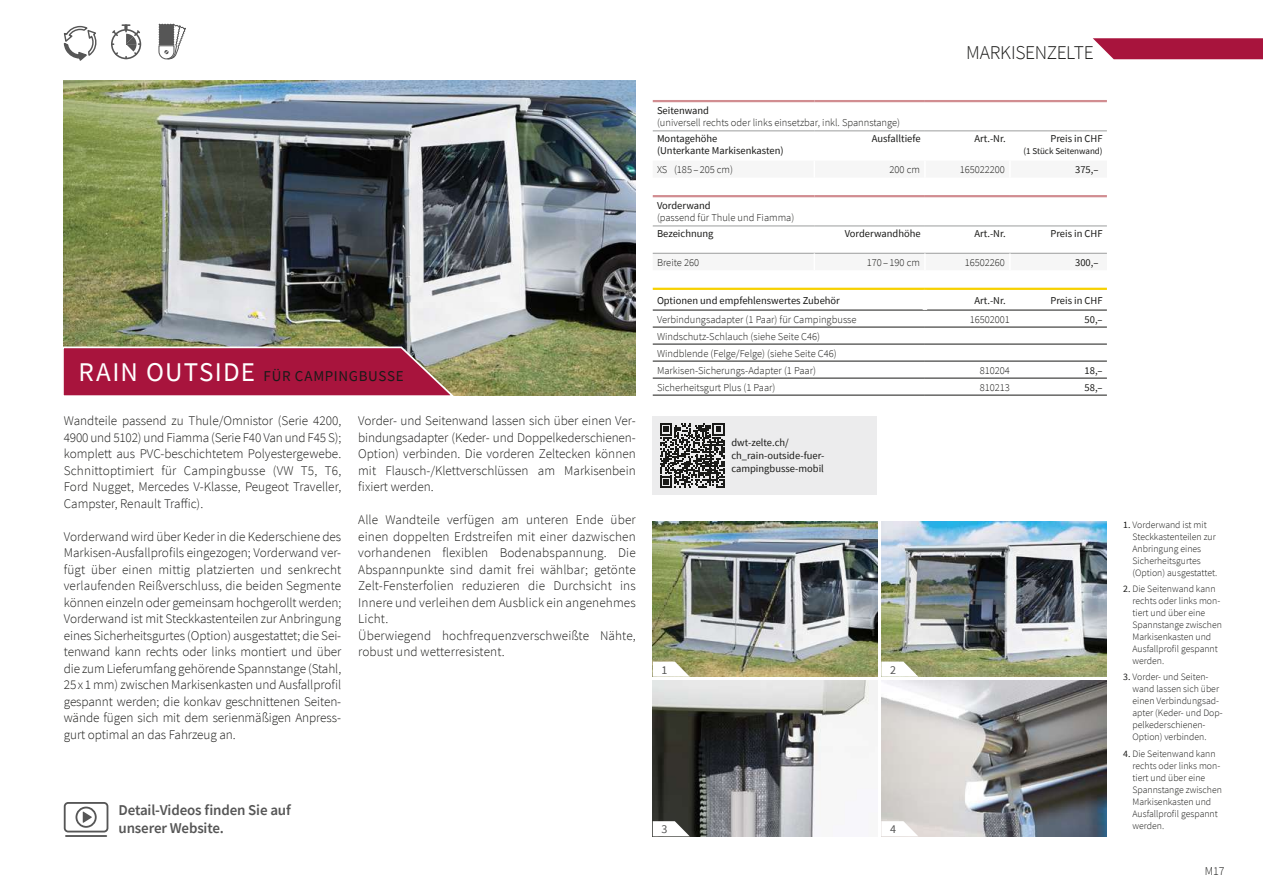
<style>
.page{position:relative;width:1263px;height:893px;background:#fff}
.page>*{position:absolute;margin:0;border:0;box-sizing:border-box;transform-origin:0 0}
.t1{font:27px "Source Sans Pro";letter-spacing:.04em;color:#fff}
.t2{font:300 19.5px "Source Sans Pro";letter-spacing:-.02em;color:#1a1a18}
.t3{font:600 15px/18px "Source Sans Pro";letter-spacing:-.01em;color:#565656}
.t4{font:15px "Source Sans Pro";letter-spacing:.045em;color:#1a1a18}
.t5{font:300 13.2px/16.5px "Source Sans Pro";letter-spacing:.01em;color:#1a1a18;text-align:justify}
.t6{font:12px "Source Sans Pro";color:#565656}
.t7{font:300 12px "Source Sans Pro";color:#1a1a18}
.t8{font:300 10.5px/17px "Source Sans Pro";color:#1a1a18}
.t9{font:10.5px/12.6px "Source Sans Pro";color:#1a1a18}
.t10{font:300 9.75px/12px "Source Sans Pro";color:#1a1a18}
.t11{font:9px "Source Sans Pro";color:#1a1a18}
.s1{font-weight:400}
</style>
<div class="page">
<img style="left:64px;top:80px;width:572px;height:315px">
<img style="left:653px;top:521px;width:224px;height:156px">
<img style="left:653px;top:681px;width:224px;height:155px">
<img style="left:881px;top:521px;width:225px;height:156px">
<img style="left:881px;top:681px;width:225px;height:155px">
<svg style="left:63px;top:346px;width:394px;height:50px"></svg>
<svg style="left:64px;top:26px;width:33px;height:35px"></svg>
<div style="left:111px;top:29px;width:30px;height:30px;border:2px solid #565656;border-radius:50%"></div>
<svg style="left:111px;top:24px;width:30px;height:34px"></svg>
<svg style="left:159px;top:24px;width:27px;height:35px"></svg>
<svg style="left:1093px;top:38px;width:170px;height:21px"></svg>
<div style="left:653px;top:416px;width:224px;height:79px;background:#ececed"></div>
<svg style="left:653px;top:662px;width:37px;height:15px"></svg>
<svg style="left:653px;top:821px;width:37px;height:15px"></svg>
<svg style="left:881px;top:662px;width:37px;height:15px"></svg>
<svg style="left:881px;top:821px;width:37px;height:15px"></svg>
<div style="left:64px;top:802px;width:44px;height:30px;border:2px solid #565656;border-radius:3px"></div>
<div style="left:76px;top:807px;width:21px;height:21px;border:2px solid #565656;border-radius:50%"></div>
<svg style="left:83px;top:811px;width:9px;height:12px"></svg>
<hr style="left:66px;top:835px;width:40px;height:2px;background:#565656">
<svg style="left:660px;top:423px;width:64px;height:65px"></svg>
<hr style="left:653px;top:131px;width:161px;height:1px;background:#9c9d9d">
<hr style="left:814px;top:131px;width:111px;height:1px;background:#9c9d9d">
<hr style="left:925px;top:131px;width:85px;height:1px;background:#9c9d9d">
<hr style="left:1010px;top:131px;width:97px;height:1px;background:#9c9d9d">
<hr style="left:653px;top:100px;width:161px;height:2px;background:#d18d91">
<hr style="left:814px;top:100px;width:111px;height:2px;background:#d18d91">
<hr style="left:925px;top:100px;width:85px;height:2px;background:#d18d91">
<hr style="left:1010px;top:100px;width:97px;height:2px;background:#d18d91">
<svg style="left:653px;top:253px;width:454px;height:1px"></svg>
<hr style="left:653px;top:226px;width:161px;height:1px;background:#9c9d9d">
<hr style="left:814px;top:226px;width:111px;height:1px;background:#9c9d9d">
<hr style="left:925px;top:226px;width:85px;height:1px;background:#9c9d9d">
<hr style="left:1010px;top:226px;width:97px;height:1px;background:#9c9d9d">
<hr style="left:653px;top:195px;width:161px;height:2px;background:#d18d91">
<hr style="left:814px;top:195px;width:111px;height:2px;background:#d18d91">
<hr style="left:925px;top:195px;width:85px;height:2px;background:#d18d91">
<hr style="left:1010px;top:195px;width:97px;height:2px;background:#d18d91">
<hr style="left:653px;top:288px;width:272px;height:2px;background:#f7d100">
<hr style="left:925px;top:288px;width:85px;height:2px;background:#f7d100">
<hr style="left:1010px;top:288px;width:97px;height:2px;background:#f7d100">
<hr style="left:653px;top:310px;width:272px;height:1px;background:#1a1a18">
<hr style="left:925px;top:310px;width:85px;height:1px;background:#1a1a18">
<hr style="left:1010px;top:310px;width:97px;height:1px;background:#1a1a18">
<hr style="left:653px;top:327px;width:272px;height:1px;background:#1a1a18">
<hr style="left:925px;top:327px;width:85px;height:1px;background:#1a1a18">
<hr style="left:1010px;top:327px;width:97px;height:1px;background:#1a1a18">
<hr style="left:653px;top:344px;width:272px;height:1px;background:#1a1a18">
<hr style="left:925px;top:344px;width:85px;height:1px;background:#1a1a18">
<hr style="left:1010px;top:344px;width:97px;height:1px;background:#1a1a18">
<hr style="left:653px;top:361px;width:272px;height:1px;background:#1a1a18">
<hr style="left:925px;top:361px;width:85px;height:1px;background:#1a1a18">
<hr style="left:1010px;top:361px;width:97px;height:1px;background:#1a1a18">
<hr style="left:653px;top:378px;width:272px;height:1px;background:#1a1a18">
<hr style="left:925px;top:378px;width:85px;height:1px;background:#1a1a18">
<hr style="left:1010px;top:378px;width:97px;height:1px;background:#1a1a18">
<hr style="left:653px;top:395px;width:272px;height:1px;background:#1a1a18">
<hr style="left:925px;top:395px;width:85px;height:1px;background:#1a1a18">
<hr style="left:1010px;top:395px;width:97px;height:1px;background:#1a1a18">
<h1 class="t1" style="left:79px;top:355px;width:178px">RAIN OUTSIDE</h1>
<p class="t4" style="left:264px;top:366px;width:142px">FÜR CAMPINGBUSSE</p>
<p class="t5" style="left:64px;top:412px;width:279px">Wandteile passend zu Thule/Omnistor (Serie 4200, 4900 und 5102) und Fiamma (Serie F40 Van und F45 S); komplett aus PVC-beschichtetem Polyestergewebe.<br>Schnittoptimiert für Campingbusse (VW T5, T6, Ford Nugget, Mercedes V-Klasse, Peugeot Traveller, Campster, Renault Traffic).</p>
<p class="t5" style="left:64px;top:528px;width:279px">Vorderwand wird über Keder in die Kederschiene des Markisen-Ausfallprofils eingezogen; Vorderwand ver&shy;fügt über einen mittig platzierten und senkrecht verlaufenden Reißverschluss, die beiden Segmente können einzeln oder gemeinsam hochgerollt werden; Vorderwand ist mit Steckkastenteilen zur Anbringung eines Sicherheitsgurtes (Option) ausgestattet; die Sei&shy;tenwand kann rechts oder links montiert und über die zum Lieferumfang gehörende Spannstange (Stahl, 25x1 mm) zwischen Markisenkasten und Ausfallprofil gespannt werden; die konkav geschnittenen Seiten&shy;wände fügen sich mit dem serienmäßigen Anpress&shy;gurt optimal an das Fahrzeug an.</p>
<p class="t5" style="left:358px;top:412px;width:279px">Vorder- und Seitenwand lassen sich über einen Ver&shy;bindungsadapter (Keder- und Doppelkederschienen-Option) verbinden. Die vorderen Zeltecken können mit Flausch-/Klettverschlüssen am Markisenbein fixiert werden.</p>
<p class="t5" style="left:358px;top:511px;width:279px;text-align:left">Alle Wandteile verfügen am unteren Ende über einen doppelten Erdstreifen mit einer dazwischen vorhandenen flexiblen Bodenabspannung. Die Abspannpunkte sind damit frei wählbar; getönte Zelt-Fensterfolien reduzieren die Durchsicht ins Innere und verleihen dem Ausblick ein angenehmes Licht.<br>Überwiegend hochfrequenzverschweißte Nähte, robust und wetterresistent.</p>
<p class="t3" style="left:119px;top:801px;width:174px">Detail-Videos finden Sie auf unserer Website.</p>
<h2 class="t2" style="left:966px;top:41px;width:129px">MARKISENZELTE</h2>
<p class="t9" style="left:657px;top:105px;width:54px">Seitenwand</p>
<p class="t8" style="left:657px;top:114px;width:245px">(universell rechts oder links einsetzbar, inkl. Spannstange)</p>
<p class="t9" style="left:657px;top:132px;width:128px;line-height:12px">Montagehöhe<br>(Unterkante Markisenkasten)</p>
<p class="t9" style="left:872px;top:132px;width:50px">Ausfalltiefe</p>
<p class="t9" style="left:974px;top:132px;width:33px">Art.-Nr.</p>
<p class="t9" style="left:1050px;top:132px;width:54px">Preis in CHF</p>
<p class="t11" style="left:1023px;top:145px;width:81px">(1 Stück Seitenwand)</p>
<p class="t8" style="left:657px;top:161px;width:78px">XS (185 – 205 cm)</p>
<p class="t8" style="left:889px;top:161px;width:32px">200 cm</p>
<p class="t8" style="left:960px;top:161px;width:47px">165022200</p>
<p class="t9" style="left:1075px;top:163px;width:25px">375,–</p>
<p class="t9" style="left:657px;top:200px;width:55px">Vorderwand</p>
<p class="t8" style="left:657px;top:210px;width:139px">(passend für Thule und Fiamma)</p>
<p class="t9" style="left:657px;top:227px;width:58px">Bezeichnung</p>
<p class="t9" style="left:845px;top:227px;width:77px">Vorderwandhöhe</p>
<p class="t9" style="left:974px;top:227px;width:33px">Art.-Nr.</p>
<p class="t9" style="left:1050px;top:227px;width:54px">Preis in CHF</p>
<p class="t8" style="left:657px;top:254px;width:44px">Breite 260</p>
<p class="t8" style="left:867px;top:254px;width:55px">170 – 190 cm</p>
<p class="t8" style="left:965px;top:254px;width:42px">16502260</p>
<p class="t9" style="left:1075px;top:256px;width:25px">300,–</p>
<p class="t9" style="left:657px;top:294px;width:184px">Optionen und empfehlenswertes Zubehör</p>
<p class="t9" style="left:974px;top:294px;width:33px">Art.-Nr.</p>
<p class="t9" style="left:1050px;top:294px;width:54px">Preis in CHF</p>
<p class="t8" style="left:657px;top:311px;width:201px">Verbindungsadapter (1 Paar) für Campingbusse</p>
<p class="t8" style="left:970px;top:311px;width:42px">16502001</p>
<p class="t9" style="left:1084px;top:313px;width:20px">50,–</p>
<p class="t8" style="left:657px;top:328px;width:181px">Windschutz-Schlauch (siehe Seite C46)<br>Windblende (Felge/Felge) (siehe Seite C46)<br>Markisen-Sicherungs-Adapter (1 Paar)</p>
<p class="t8" style="left:980px;top:362px;width:32px">810204</p>
<p class="t9" style="left:1084px;top:364px;width:20px">18,–</p>
<p class="t8" style="left:657px;top:379px;width:120px">Sicherheitsgurt Plus (1 Paar)</p>
<p class="t8" style="left:980px;top:379px;width:32px">810213</p>
<p class="t9" style="left:1084px;top:381px;width:20px">58,–</p>
<p class="t9" style="left:731px;top:437px;width:94px">dwt-zelte.ch/ ch_rain-outside-fuer&shy;campingbusse-mobil</p>
<p class="t6" style="left:662px;top:662px;width:7px">1</p>
<p class="t6" style="left:662px;top:822px;width:7px">3</p>
<p class="t6" style="left:890px;top:662px;width:7px">2</p>
<p class="t6" style="left:890px;top:822px;width:7px">4</p>
<p class="t10" style="left:1132px;top:518px;width:86px;text-indent:-9px"><span class="s1">1.</span> Vorderwand ist mit<br>Steckkastenteilen zur<br>Anbringung eines<br>Sicherheitsgurtes (Option) ausgestattet.</p>
<p class="t10" style="left:1132px;top:583px;width:91px;text-indent:-9px"><span class="s1">2.</span> Die Seitenwand kann rechts oder links mon&shy;tiert und über eine<br>Spannstange zwischen<br>Markisenkasten und<br>Ausfallprofil gespannt werden.</p>
<p class="t10" style="left:1132px;top:671px;width:92px;text-indent:-9px"><span class="s1">3.</span> Vorder- und Seiten&shy;wand lassen sich über einen Verbindungsad&shy;apter (Keder- und Dop&shy;pelkederschienen-<br>Option) verbinden.</p>
<p class="t10" style="left:1132px;top:747px;width:91px;text-indent:-9px"><span class="s1">4.</span> Die Seitenwand kann rechts oder links mon&shy;tiert und über eine<br>Spannstange zwischen<br>Markisenkasten und<br>Ausfallprofil gespannt werden.</p>
<p class="t7" style="left:1205px;top:863px;width:21px">M17</p>
</div>
